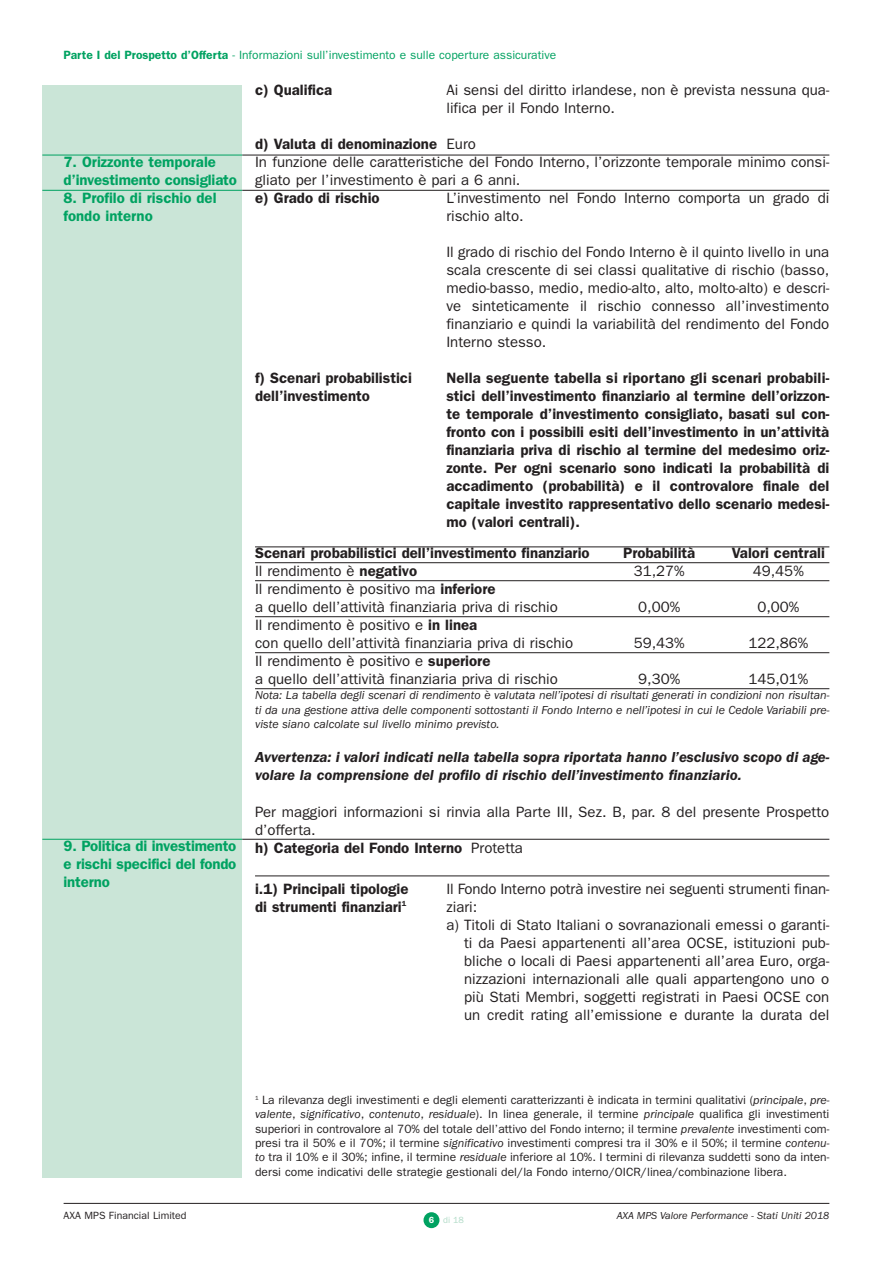
<style>
.page{position:relative;width:893px;height:1263px;background:#fff}
.page>*{position:absolute;margin:0;border:0;box-sizing:border-box;transform-origin:0 0}
.t1{font:15px/18px "Franklin Gothic";color:#231f20}
.t2{font:600 15px/18px "Franklin Gothic";color:#231f20;text-align:justify}
.t3{font:italic 600 15px/18px "Franklin Gothic";color:#231f20}
.t4{font:600 15px/18px "Franklin Gothic";letter-spacing:-.01em;color:#00a261}
.t5{font:12px/14.4px "Franklin Gothic";color:#231f20;text-align:justify}
.t6{font:italic 12px/14.4px "Franklin Gothic";color:#231f20;text-align:justify}
.t7{font:12px "Franklin Gothic";color:#00a261}
.t8{font:italic 10.5px "Franklin Gothic";color:#231f20}
.t9{font:10.5px "Franklin Gothic";color:#231f20}
.t10{font:9px "Franklin Gothic";color:#b1dbc7}
.s1{font-weight:600}
.s2{font-style:italic}
.s3{font-weight:600;color:#fff}
</style>
<div class="page">
<div style="left:423px;top:1212px;width:16px;height:16px;background:#00a261;border-radius:50%"></div>
<div style="left:42px;top:85px;width:200px;height:1093px;background:#cae5d7"></div>
<hr style="left:255px;top:547px;width:574px;height:1px;background:#231f20">
<hr style="left:255px;top:562px;width:574px;height:1px;background:#231f20">
<hr style="left:255px;top:580px;width:574px;height:1px;background:#231f20">
<hr style="left:255px;top:616px;width:574px;height:1px;background:#231f20">
<hr style="left:255px;top:652px;width:574px;height:1px;background:#231f20">
<hr style="left:255px;top:688px;width:574px;height:1px;background:#231f20">
<hr style="left:255px;top:876px;width:574px;height:1px;background:#231f20">
<hr style="left:64px;top:1203px;width:765px;height:1px;background:#231f20">
<hr style="left:42px;top:155px;width:200px;height:1px;background:#00a261">
<hr style="left:242px;top:155px;width:587px;height:1px;background:#231f20">
<hr style="left:42px;top:190px;width:200px;height:1px;background:#00a261">
<hr style="left:242px;top:190px;width:587px;height:1px;background:#231f20">
<hr style="left:42px;top:839px;width:200px;height:1px;background:#00a261">
<hr style="left:242px;top:839px;width:587px;height:1px;background:#231f20">
<p class="t7" style="left:64px;top:51px;width:494px"><span class="s1">Parte I del Prospetto d’Offerta</span> - Informazioni sull’investimento e sulle coperture assicurative</p>
<p class="t4" style="left:64px;top:155px;width:175px">7. Orizzonte temporale d’investimento consigliato</p>
<p class="t4" style="left:64px;top:191px;width:154px">8. Profilo di rischio del fondo interno</p>
<p class="t4" style="left:64px;top:839px;width:174px;text-align:justify">9. Politica di investimento e rischi specifici del fondo interno</p>
<p class="t2" style="left:255px;top:83px;width:79px">c) Qualifica</p>
<p class="t1" style="left:446px;top:83px;width:384px">Ai sensi del diritto irlandese, non è prevista nessuna qua&shy;lifica per il Fondo Interno.</p>
<p class="t1" style="left:255px;top:137px;width:575px"><span class="s1">d) Valuta di denominazione</span> Euro<br>In funzione delle caratteristiche del Fondo Interno, l’orizzonte temporale minimo consi&shy;gliato per l’investimento è pari a 6 anni.<br><span class="s1">e) Grado di rischio</span></p>
<p class="t1" style="left:446px;top:191px;width:384px">L’investimento nel Fondo Interno comporta un grado di rischio alto.</p>
<p class="t1" style="left:446px;top:245px;width:384px;text-align:justify">Il grado di rischio del Fondo Interno è il quinto livello in una scala crescente di sei classi qualitative di rischio (basso, medio-basso, medio, medio-alto, alto, molto-alto) e descri&shy;ve sinteticamente il rischio connesso all’investimento finanziario e quindi la variabilità del rendimento del Fondo Interno stesso.</p>
<p class="t2" style="left:255px;top:371px;width:158px">f) Scenari probabilistici</p>
<p class="t2" style="left:446px;top:371px;width:384px">Nella seguente tabella si riportano gli scenari probabili-</p>
<p class="t2" style="left:255px;top:389px;width:116px">dell’investimento</p>
<p class="t2" style="left:446px;top:389px;width:384px">stici dell’investimento finanziario al termine dell’orizzon&shy;te temporale d’investimento consigliato, basati sul con&shy;fronto con i possibili esiti dell’investimento in un’attività finanziaria priva di rischio al termine del medesimo oriz&shy;zonte. Per ogni scenario sono indicati la probabilità di accadimento (probabilità) e il controvalore finale del capitale investito rappresentativo dello scenario medesi&shy;mo (valori centrali).</p>
<p class="t2" style="left:255px;top:545px;width:336px">Scenari probabilistici dell’investimento finanziario</p>
<p class="t2" style="left:623px;top:545px;width:74px">Probabilità</p>
<p class="t2" style="left:731px;top:545px;width:95px">Valori centrali</p>
<p class="t1" style="left:255px;top:563px;width:164px">Il rendimento è <span class="s1">negativo</span></p>
<p class="t1" style="left:633px;top:563px;width:52px">31,27%</p>
<p class="t1" style="left:752px;top:563px;width:52px">49,45%</p>
<p class="t1" style="left:255px;top:581px;width:304px">Il rendimento è positivo ma <span class="s1">inferiore<br></span>a quello dell’attività finanziaria priva di rischio</p>
<p class="t1" style="left:638px;top:599px;width:43px">0,00%</p>
<p class="t1" style="left:757px;top:599px;width:43px">0,00%</p>
<p class="t1" style="left:255px;top:617px;width:319px">Il rendimento è positivo e <span class="s1">in linea<br></span>con quello dell’attività finanziaria priva di rischio</p>
<p class="t1" style="left:633px;top:635px;width:52px">59,43%</p>
<p class="t1" style="left:748px;top:635px;width:61px">122,86%</p>
<p class="t1" style="left:255px;top:653px;width:304px">Il rendimento è positivo e <span class="s1">superiore<br></span>a quello dell’attività finanziaria priva di rischio</p>
<p class="t1" style="left:638px;top:671px;width:43px">9,30%</p>
<p class="t1" style="left:748px;top:671px;width:61px">145,01%</p>
<p class="t6" style="left:255px;top:689px;width:576px">Nota: La tabella degli scenari di rendimento è valutata nell’ipotesi di risultati generati in condizioni non risultan&shy;ti da una gestione attiva delle componenti sottostanti il Fondo Interno e nell’ipotesi in cui le Cedole Variabili pre&shy;viste siano calcolate sul livello minimo previsto.</p>
<p class="t3" style="left:255px;top:750px;width:576px">Avvertenza: i valori indicati nella tabella sopra riportata hanno l’esclusivo scopo di age&shy;volare la comprensione del profilo di rischio dell’investimento finanziario.</p>
<p class="t1" style="left:255px;top:804px;width:575px">Per maggiori informazioni si rinvia alla Parte III, Sez. B, par. 8 del presente Prospetto d’offerta.<br><span class="s1">h) Categoria del Fondo Interno</span> Protetta</p>
<p class="t2" style="left:255px;top:881px;width:155px">i.1) Principali tipologie</p>
<p class="t1" style="left:446px;top:881px;width:384px">Il Fondo Interno potrà investire nei seguenti strumenti finan-</p>
<p class="t2" style="left:255px;top:899px;width:153px">di strumenti finanziari<sup>1</sup></p>
<p class="t1" style="left:446px;top:899px;width:32px">ziari:</p>
<p class="t1" style="left:446px;top:917px;width:384px">a) Titoli di Stato Italiani o sovranazionali emessi o garanti-</p>
<p class="t1" style="left:464px;top:935px;width:367px">ti da Paesi appartenenti all’area OCSE, istituzioni pub-</p>
<p class="t1" style="left:464px;top:953px;width:367px">bliche o locali di Paesi appartenenti all’area Euro, orga-</p>
<p class="t1" style="left:464px;top:971px;width:367px">nizzazioni internazionali alle quali appartengono uno o</p>
<p class="t1" style="left:464px;top:989px;width:367px">più Stati Membri, soggetti registrati in Paesi OCSE con</p>
<p class="t1" style="left:464px;top:1007px;width:367px">un credit rating all’emissione e durante la durata del</p>
<p class="t5" style="left:255px;top:1094px;width:576px"><sup>1</sup> La rilevanza degli investimenti e degli elementi caratterizzanti è indicata in termini qualitativi (<span class="s2">principale</span>, <span class="s2">pre&shy;valente</span>, <span class="s2">significativo</span>, <span class="s2">contenuto</span>, <span class="s2">residuale</span>). In linea generale, il termine <span class="s2">principale</span> qualifica gli investimenti superiori in controvalore al 70% del totale dell’attivo del Fondo interno; il termine <span class="s2">prevalente</span> investimenti com&shy;presi tra il 50% e il 70%; il termine <span class="s2">significativo</span> investimenti compresi tra il 30% e il 50%; il termine <span class="s2">contenu&shy;to</span> tra il 10% e il 30%; infine, il termine <span class="s2">residuale</span> inferiore al 10%. I termini di rilevanza suddetti sono da inten&shy;dersi come indicativi delle strategie gestionali del/la Fondo interno/OICR/linea/combinazione libera.</p>
<p class="t9" style="left:64px;top:1211px;width:124px">AXA MPS Financial Limited</p>
<p class="t8" style="left:616px;top:1212px;width:214px">AXA MPS Valore Performance - Stati Uniti 2018</p>
<p class="t10" style="left:429px;top:1217px;width:37px"><span class="s3">6</span> di 18</p>
</div>
